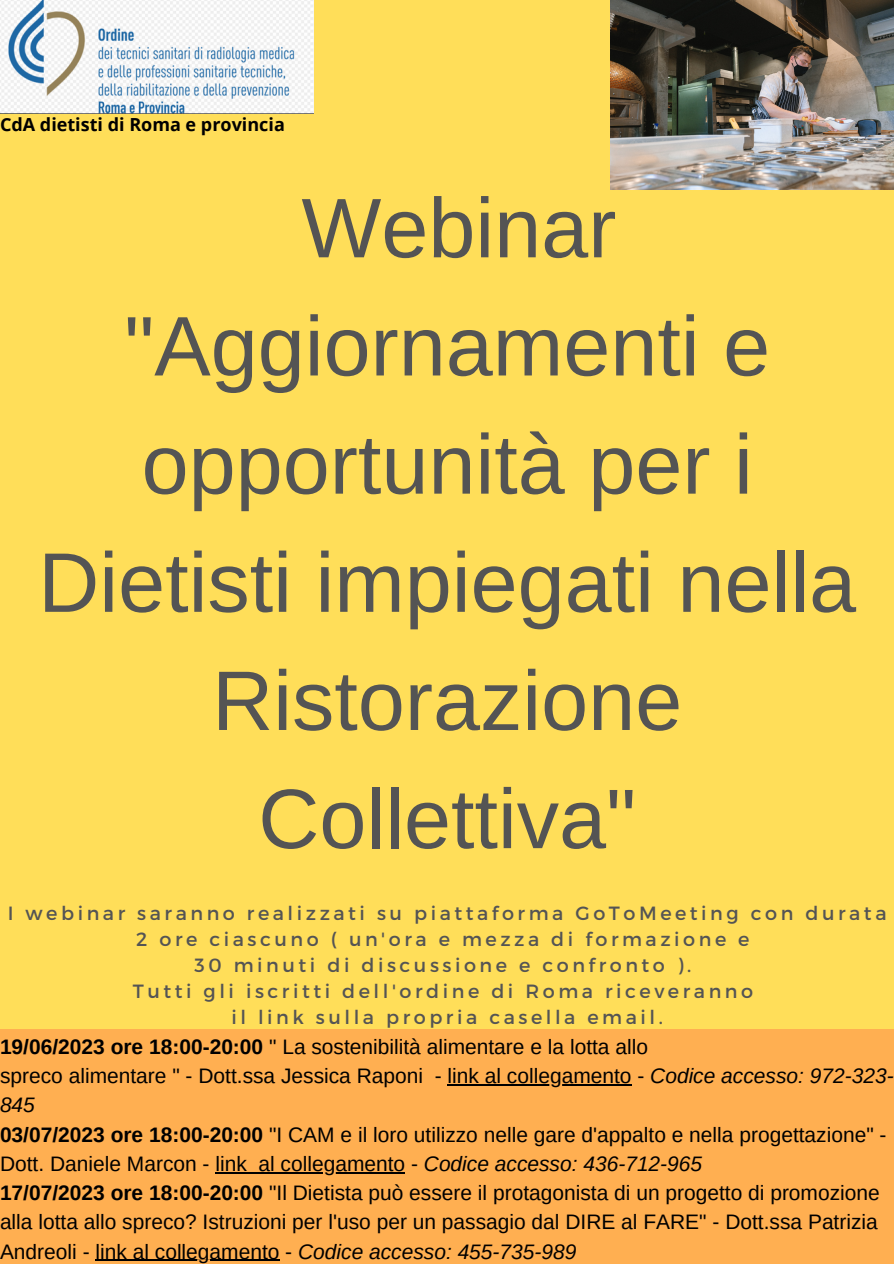
<style>
.page{position:relative;width:894px;height:1264px;background:#fff}
.page>*{position:absolute;margin:0;border:0;box-sizing:border-box;transform-origin:0 0}
.t1{font:84.45px/118.1px "Arimo";color:#545454;text-align:center}
.t2{font:21px/29.2px "Arimo";color:#000}
.t3{font:19.2px/26px "Montserrat";letter-spacing:.185em;color:#545454;text-align:center}
.t4{font:700 18px "Open Sans";color:#000}
.s1{font-weight:700}
.s2{font-style:italic}
</style>
<div class="page">
<div style="left:0;top:0;width:893px;height:1263px;background:#ffde59"></div>
<div style="left:0;top:1029px;width:893px;height:234px;background:#ffaf51"></div>
<img style="left:0;top:0;width:313px;height:114px">
<img style="left:610px;top:0;width:283px;height:189px">
<hr style="left:447px;top:1084px;width:184px;height:1px;background:#000">
<hr style="left:215px;top:1171px;width:32px;height:2px;background:#000">
<hr style="left:258px;top:1171px;width:147px;height:2px;background:#000">
<hr style="left:95px;top:1259px;width:184px;height:1px;background:#000">
<p class="t4" style="left:0;top:112px;width:286px">CdA dietisti di Roma e provincia</p>
<p class="t1" style="left:301px;top:169px;width:316px">Webinar</p>
<p class="t1" style="left:38px;top:287px;width:819px">"Aggiornamenti e opportunità per i<br>Dietisti impiegati nella<br>Ristorazione<br>Collettiva"</p>
<p class="t3" style="left:8px;top:899px;width:880px">I webinar saranno realizzati su piattaforma GoToMeeting con durata<br>2 ore ciascuno ( un'ora e mezza di formazione e</p>
<p class="t3" style="left:194px;top:951px;width:498px">30 minuti di discussione e confronto ).</p>
<p class="t3" style="left:133px;top:977px;width:621px">Tutti gli iscritti dell'ordine di Roma riceveranno</p>
<p class="t3" style="left:231px;top:1003px;width:433px">il link sulla propria casella email.</p>
<p class="t2" style="left:0;top:1031px;width:649px"><span class="s1">19/06/2023 ore 18:00-20:00</span> " La sostenibilità alimentare e la lotta allo</p>
<p class="t2" style="left:0;top:1061px;width:894px">spreco alimentare " - Dott.ssa Jessica Raponi - link al collegamento - <span class="s2">Codice accesso: 972-323-<br>845</span></p>
<p class="t2" style="left:0;top:1119px;width:887px"><span class="s1">03/07/2023 ore 18:00-20:00</span> "I CAM e il loro utilizzo nelle gare d'appalto e nella progettazione" -<br>Dott. Daniele Marcon - link al collegamento - <span class="s2">Codice accesso: 436-712-965</span></p>
<p class="t2" style="left:0;top:1178px;width:881px;text-align:justify"><span class="s1">17/07/2023 ore 18:00-20:00</span> "Il Dietista può essere il protagonista di un progetto di promozione alla lotta allo spreco? Istruzioni per l'uso per un passagio dal DIRE al FARE" - Dott.ssa Patrizia Andreoli - link al collegamento - <span class="s2">Codice accesso: 455-735-989</span></p>
</div>
